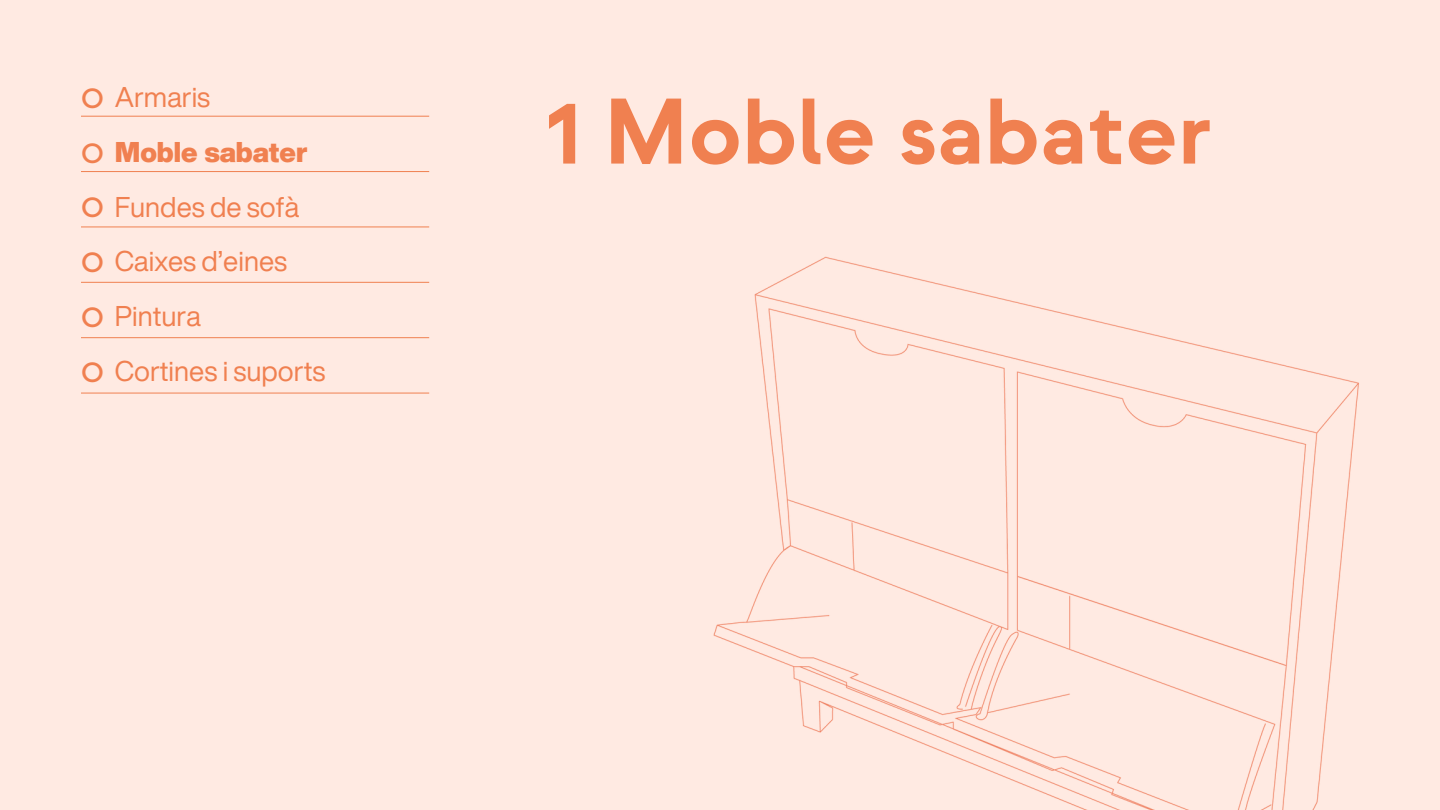
<style>
.page{position:relative;width:1440px;height:810px;background:#ffeae2}
.page>*{position:absolute;margin:0;border:0;box-sizing:border-box;transform-origin:0 0}
.t1{font:700 92.9px "Strawford";color:#f08050}
.t2{font:27.8px "Helvetica Now Display";color:#f08050}
.t3{font:900 27.8px "Helvetica Now Display";color:#f08050}
.s1{font-family:"Strawford";font-weight:500}
</style>
<div class="page">
<img style="left:713px;top:256px;width:646px;height:554px">
<hr style="left:81px;top:116px;width:348px;height:1px;background:#f08050">
<hr style="left:81px;top:171px;width:348px;height:1px;background:#f08050">
<hr style="left:81px;top:227px;width:348px;height:1px;background:#f08050">
<hr style="left:81px;top:282px;width:348px;height:1px;background:#f08050">
<hr style="left:81px;top:337px;width:348px;height:1px;background:#f08050">
<hr style="left:81px;top:393px;width:348px;height:1px;background:#f08050">
<p class="t2" style="left:81px;top:76px;width:131px"><span class="s1">O</span> Armaris</p>
<p class="t3" style="left:81px;top:131px;width:228px"><span class="s1">O</span> Moble sabater</p>
<p class="t2" style="left:81px;top:186px;width:220px"><span class="s1">O</span> Fundes de sofà</p>
<p class="t2" style="left:81px;top:240px;width:208px"><span class="s1">O</span> Caixes d’eines</p>
<p class="t2" style="left:81px;top:295px;width:121px"><span class="s1">O</span> Pintura</p>
<h2 class="t2" style="left:81px;top:350px;width:246px"><span class="s1">O</span> Cortines i suports</h2>
<p class="t1" style="left:545px;top:80px;width:669px">1 Moble sabater</p>
</div>
